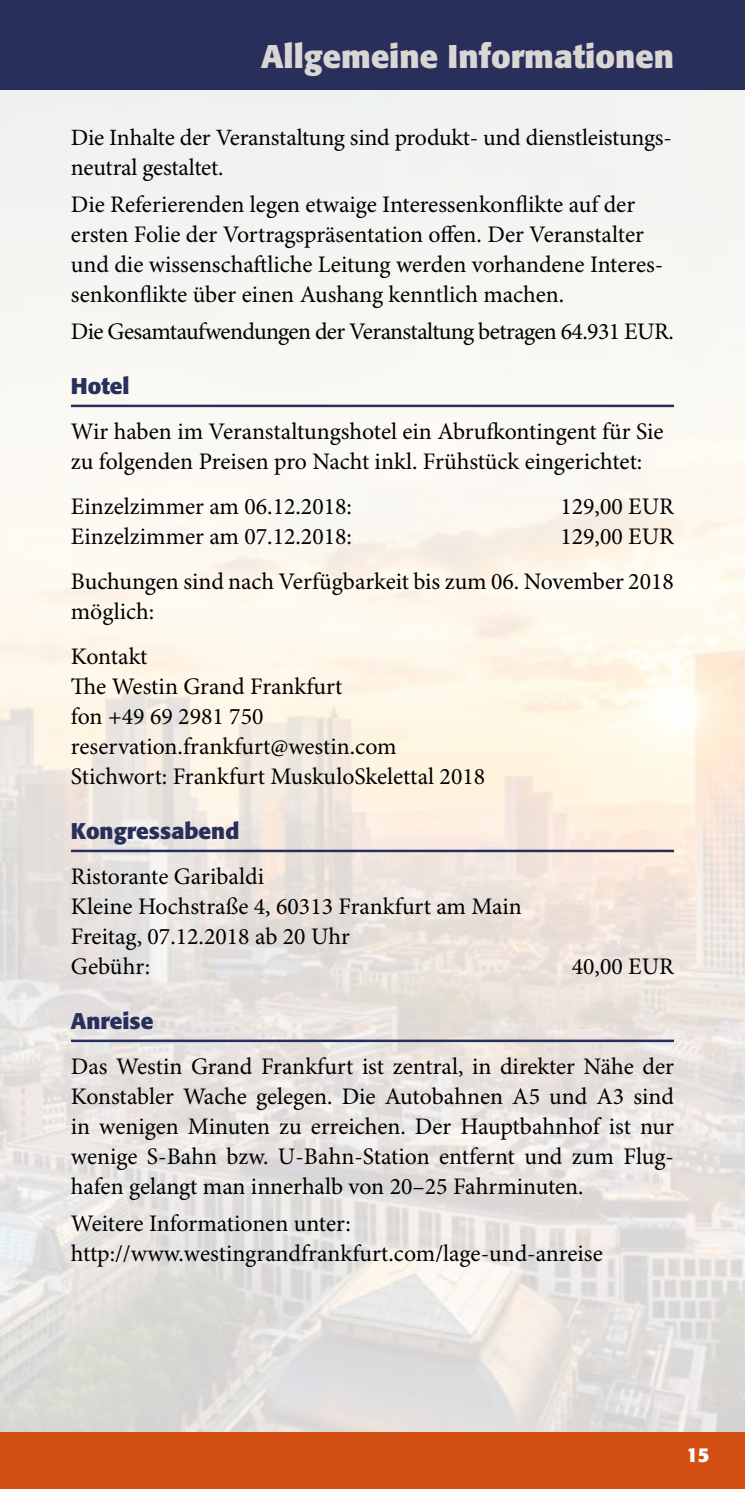
<style>
.page{position:relative;width:745px;height:1489px;background:#fff}
.page>*{position:absolute;margin:0;border:0;box-sizing:border-box;transform-origin:0 0}
.t1{font:700 32.5px "Formata";color:#dad6d4}
.t2{font:23.75px/30px "Minion Pro";color:#000}
.t3{font:23.75px "Minion Pro";letter-spacing:-.025em;color:#000}
.t4{font:23.25px "Minion Pro";letter-spacing:-.01em;color:#000}
.t5{font:700 22.5px "Formata";color:#292f5b}
.t6{font:700 20px "Formata";color:#fff}
.s1{font-size:23.75px}
</style>
<div class="page">
<img style="left:0;top:89px;width:744px;height:1342px">
<div style="left:0;top:1431px;width:744px;height:57px;background:#d34f12"></div>
<div style="left:0;top:0;width:744px;height:89px;background:#292f5b"></div>
<hr style="left:71px;top:404px;width:602px;height:3px;background:#292f5b">
<hr style="left:71px;top:849px;width:602px;height:3px;background:#292f5b">
<hr style="left:71px;top:1039px;width:602px;height:3px;background:#292f5b">
<h1 class="t1" style="left:261px;top:36px;width:414px">Allgemeine Informationen</h1>
<p class="t4" style="left:71px;top:124px;width:602px">Die Inhalte der Veranstaltung sind produkt- und dienstleis<span class="s1">tungs-</span></p>
<p class="t2" style="left:71px;top:150px;width:565px;line-height:37px">neutral gestaltet.<br>Die Referierenden legen etwaige Interessenkonflikte auf der</p>
<p class="t2" style="left:71px;top:220px;width:593px">ersten Folie der Vortragspräsentation offen. Der Veranstalter und die wissenschaftliche Leitung werden vorhandene Interes&shy;senkonflikte über einen Aushang kenntlich machen.</p>
<p class="t3" style="left:71px;top:317px;width:604px">Die Gesamtaufwendungen der Veranstaltung betragen 64.931 EUR.</p>
<p class="t5" style="left:71px;top:372px;width:60px">Hotel</p>
<p class="t2" style="left:71px;top:417px;width:593px">Wir haben im Veranstaltungshotel ein Abrufkontingent für Sie zu folgenden Preisen pro Nacht inkl. Frühstück eingerichtet:</p>
<p class="t2" style="left:71px;top:492px;width:282px">Einzelzimmer am 06.12.2018:</p>
<p class="t2" style="left:560px;top:492px;width:115px">129,00 EUR</p>
<p class="t2" style="left:71px;top:522px;width:282px">Einzelzimmer am 07.12.2018:</p>
<p class="t2" style="left:71px;top:515px;width:604px;line-height:45px;text-align:right">129,00 EUR<br>Buchungen sind nach Verfügbarkeit bis zum 06. November 2018</p>
<p class="t2" style="left:71px;top:590px;width:85px;line-height:45px">möglich:<br>Kontakt</p>
<p class="t2" style="left:71px;top:672px;width:415px">The Westin Grand Frankfurt<br>fon +49 69 2981 750 reservation.frankfurt@westin.com<br>Stichwort: Frankfurt MuskuloSkelettal 2018</p>
<p class="t5" style="left:71px;top:817px;width:170px">Kongressabend</p>
<p class="t2" style="left:71px;top:862px;width:452px">Ristorante Garibaldi<br>Kleine Hochstraße 4, 60313 Frankfurt am Main<br>Freitag, 07.12.2018 ab 20 Uhr<br>Gebühr:</p>
<p class="t2" style="left:571px;top:952px;width:104px">40,00 EUR</p>
<p class="t5" style="left:71px;top:1006px;width:84px">Anreise</p>
<p class="t2" style="left:71px;top:1052px;width:604px;text-align:justify">Das Westin Grand Frankfurt ist zentral, in direkter Nähe der Konstabler Wache gelegen. Die Autobahnen A5 und A3 sind in wenigen Minuten zu erreichen. Der Hauptbahnhof ist nur wenige S-Bahn bzw. U-Bahn-Station entfernt und zum Flug&shy;hafen gelangt man innerhalb von 20–25 Fahrminuten.</p>
<p class="t2" style="left:71px;top:1209px;width:533px">Weitere Informationen unter: http://www.westingrandfrankfurt.com/lage-und-anreise</p>
<p class="t6" style="left:686px;top:1442px;width:24px">15</p>
</div>
